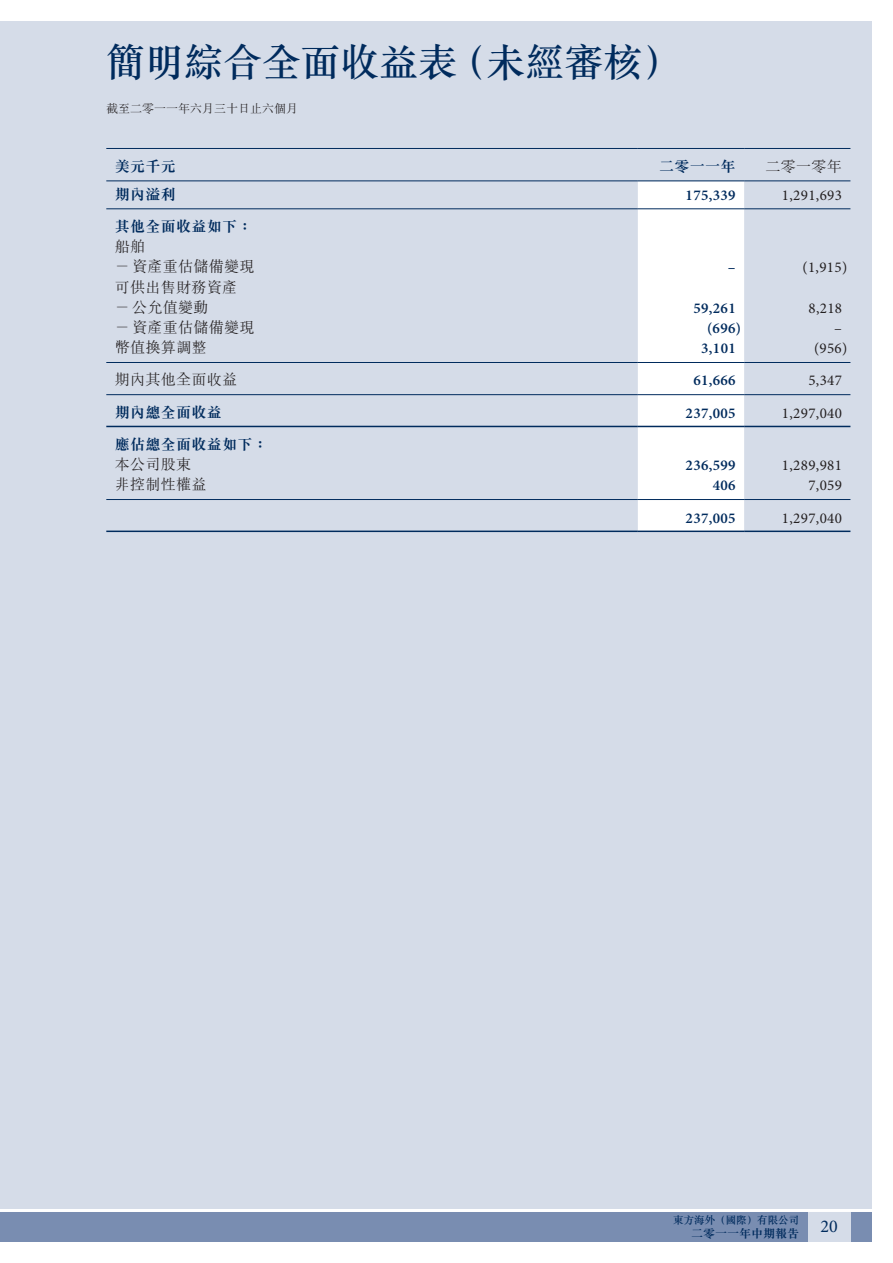
<style>
.page{position:relative;width:893px;height:1263px;background:#fff}
.page>*{position:absolute;margin:0;border:0;box-sizing:border-box;transform-origin:0 0}
.t1{font:500 39px "M Sung HK";color:#002b5d}
.t2{font:18px "Minion Pro";color:#002b5d}
.t3{font:300 15px/20.2px "M Sung HK";letter-spacing:.025em;color:#231f20}
.t4{font:15px "Minion Pro";letter-spacing:.025em;color:#231f20}
.t5{font:600 15px "Minion Pro";letter-spacing:.02em;color:#002b5d}
.t6{font:700 15px "M Sung HK";letter-spacing:.02em;color:#002b5d}
.t7{font:300 12px "M Sung HK";color:#231f20}
.t8{font:700 12px "M Sung HK";color:#002b5d}
.t9{font:500 10.5px "M Sung HK";color:#002b5d}
</style>
<div class="page">
<div style="left:0;top:21px;width:872px;height:1221px;background:#d5dce8"></div>
<div style="left:0;top:1212px;width:872px;height:30px;background:#798db1"></div>
<div style="left:808px;top:1196px;width:42px;height:46px;background:#d5dce8"></div>
<hr style="left:0;top:1209px;width:893px;height:3px;background:#fff">
<svg style="left:106px;top:181px;width:744px;height:350px"></svg>
<div style="left:638px;top:181px;width:106px;height:350px;background:#fff"></div>
<hr style="left:106px;top:148px;width:532px;height:1px;background:#002b5d">
<hr style="left:638px;top:148px;width:106px;height:1px;background:#002b5d">
<hr style="left:744px;top:148px;width:106px;height:1px;background:#002b5d">
<hr style="left:106px;top:180px;width:532px;height:1px;background:#002b5d">
<hr style="left:638px;top:180px;width:106px;height:1px;background:#002b5d">
<hr style="left:744px;top:180px;width:106px;height:1px;background:#002b5d">
<hr style="left:106px;top:208px;width:532px;height:1px;background:#002b5d">
<hr style="left:638px;top:208px;width:106px;height:1px;background:#002b5d">
<hr style="left:744px;top:208px;width:106px;height:1px;background:#002b5d">
<hr style="left:106px;top:362px;width:532px;height:1px;background:#002b5d">
<hr style="left:638px;top:362px;width:106px;height:1px;background:#002b5d">
<hr style="left:744px;top:362px;width:106px;height:1px;background:#002b5d">
<hr style="left:106px;top:394px;width:532px;height:1px;background:#002b5d">
<hr style="left:638px;top:394px;width:106px;height:1px;background:#002b5d">
<hr style="left:744px;top:394px;width:106px;height:1px;background:#002b5d">
<hr style="left:106px;top:426px;width:532px;height:1px;background:#002b5d">
<hr style="left:638px;top:426px;width:106px;height:1px;background:#002b5d">
<hr style="left:744px;top:426px;width:106px;height:1px;background:#002b5d">
<hr style="left:106px;top:499px;width:532px;height:1px;background:#002b5d">
<hr style="left:638px;top:499px;width:106px;height:1px;background:#002b5d">
<hr style="left:744px;top:499px;width:106px;height:1px;background:#002b5d">
<hr style="left:106px;top:531px;width:532px;height:1px;background:#002b5d">
<hr style="left:638px;top:531px;width:106px;height:1px;background:#002b5d">
<hr style="left:744px;top:531px;width:106px;height:1px;background:#002b5d">
<h1 class="t1" style="left:106px;top:36px;width:577px">簡明綜合全面收益表（未經審核）</h1>
<p class="t7" style="left:106px;top:100px;width:193px">截至二零一一年六月三十日止六個月</p>
<p class="t6" style="left:115px;top:156px;width:62px">美元千元</p>
<p class="t6" style="left:659px;top:156px;width:78px">二零一一年</p>
<p class="t3" style="left:766px;top:155px;width:78px">二零一零年</p>
<p class="t6" style="left:115px;top:184px;width:62px">期內溢利</p>
<p class="t5" style="left:686px;top:186px;width:52px">175,339</p>
<p class="t4" style="left:782px;top:186px;width:61px">1,291,693</p>
<p class="t6" style="left:115px;top:216px;width:139px">其他全面收益如下：</p>
<p class="t3" style="left:115px;top:236px;width:141px">船舶<br>－資產重估儲備變現</p>
<p class="t5" style="left:728px;top:258px;width:9px">–</p>
<p class="t4" style="left:802px;top:258px;width:46px">(1,915)</p>
<p class="t3" style="left:115px;top:276px;width:124px">可供出售財務資產－公允值變動</p>
<p class="t5" style="left:693px;top:299px;width:44px">59,261</p>
<p class="t4" style="left:808px;top:299px;width:35px">8,218</p>
<p class="t3" style="left:115px;top:317px;width:141px">－資產重估儲備變現</p>
<p class="t5" style="left:707px;top:319px;width:35px">(696)</p>
<p class="t4" style="left:834px;top:319px;width:9px">–</p>
<p class="t3" style="left:115px;top:337px;width:93px">幣值換算調整</p>
<p class="t5" style="left:701px;top:339px;width:36px">3,101</p>
<p class="t4" style="left:814px;top:339px;width:35px">(956)</p>
<p class="t3" style="left:115px;top:369px;width:124px">期內其他全面收益</p>
<p class="t5" style="left:693px;top:372px;width:44px">61,666</p>
<p class="t4" style="left:808px;top:372px;width:35px">5,347</p>
<p class="t6" style="left:115px;top:402px;width:108px">期內總全面收益</p>
<p class="t5" style="left:686px;top:404px;width:52px">237,005</p>
<p class="t4" style="left:782px;top:404px;width:61px">1,297,040</p>
<p class="t6" style="left:115px;top:434px;width:154px">應佔總全面收益如下：</p>
<p class="t3" style="left:115px;top:454px;width:78px">本公司股東</p>
<p class="t5" style="left:686px;top:456px;width:52px">236,599</p>
<p class="t4" style="left:782px;top:456px;width:61px">1,289,981</p>
<p class="t3" style="left:115px;top:474px;width:93px">非控制性權益</p>
<p class="t5" style="left:713px;top:477px;width:24px">406</p>
<p class="t4" style="left:808px;top:477px;width:35px">7,059</p>
<p class="t5" style="left:686px;top:509px;width:52px">237,005</p>
<p class="t4" style="left:782px;top:509px;width:61px">1,297,040</p>
<p class="t9" style="left:673px;top:1213px;width:127px">東方海外（國際）有限公司</p>
<p class="t8" style="left:691px;top:1225px;width:109px">二零一一年中期報告</p>
<p class="t2" style="left:820px;top:1215px;width:19px">20</p>
</div>
